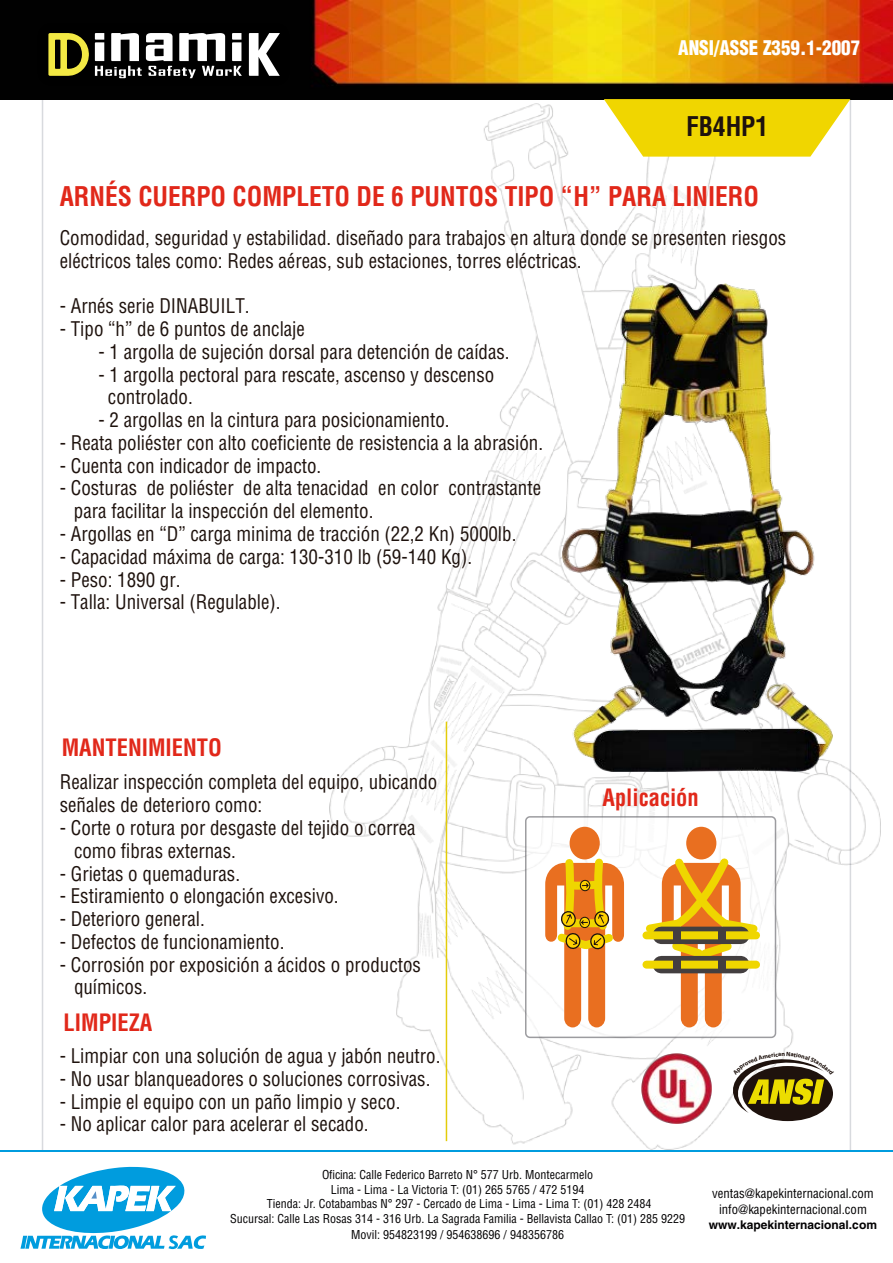
<style>
.page{position:relative;width:893px;height:1263px;background:#fff}
.page>*{position:absolute;margin:0;border:0;box-sizing:border-box;transform-origin:0 0}
.t1{font:700 condensed 26.55px "Helvetica LT Std";color:#e1281a;scale:.96 1}
.t2{font:700 condensed 26.55px "Helvetica LT Std";color:#1e120d;scale:.96 1}
.t3{font:700 condensed 23.4px "Helvetica LT Std";color:#e1281a;scale:.96 1}
.t4{font:condensed 19.8px/22.8px "Helvetica LT Std";color:#1e120d;scale:.96 1}
.t5{font:900 condensed 19.8px "Helvetica LT Std";color:#fff;scale:.96 1}
.t6{font:condensed 12.75px/15.9px "Helvetica LT Std";color:#020102;text-align:center}
.t7{font:condensed 12px "Helvetica LT Std";color:#020102}
.t8{font:700 12px "Helvetica LT Std";color:#020102}
.t9{font:700 6.15px "Myriad Pro";color:#1e120d}
</style>
<div class="page">
<img style="left:330px;top:102px;width:550px;height:1047px">
<img style="left:0;top:0;width:893px;height:99px">
<div style="left:38px;top:24px;width:251px;height:61px;background:#000;border-radius:12px"></div>
<svg style="left:249px;top:33px;width:31px;height:43px"></svg>
<svg style="left:95px;top:33px;width:147px;height:45px"></svg>
<svg style="left:48px;top:33px;width:41px;height:43px"></svg>
<svg style="left:604px;top:99px;width:246px;height:58px"></svg>
<hr style="left:446px;top:722px;width:1px;height:419px;background:#e3cc0a">
<div style="left:526px;top:817px;width:249px;height:220px;background:#fff;border-radius:4px"></div>
<div style="left:525px;top:816px;width:251px;height:222px;border:2px solid #727277;border-radius:4px"></div>
<div style="left:570px;top:827px;width:30px;height:32px;background:#e96f20;border-radius:50%"></div>
<svg style="left:545px;top:855px;width:79px;height:172px"></svg>
<div style="left:686px;top:827px;width:30px;height:32px;background:#e96f20;border-radius:50%"></div>
<svg style="left:641px;top:854px;width:122px;height:173px"></svg>
<div style="left:661px;top:927px;width:80px;height:17px;background:#433f40"></div>
<div style="left:646px;top:931px;width:110px;height:8px;background:#efd600"></div>
<div style="left:674px;top:931px;width:7px;height:8px;background:#433f40"></div>
<div style="left:718px;top:931px;width:7px;height:8px;background:#433f40"></div>
<div style="left:661px;top:956px;width:80px;height:17px;background:#433f40"></div>
<div style="left:646px;top:961px;width:110px;height:8px;background:#efd600"></div>
<div style="left:674px;top:960px;width:7px;height:9px;background:#433f40"></div>
<div style="left:718px;top:960px;width:7px;height:9px;background:#433f40"></div>
<img style="left:562px;top:284px;width:270px;height:487px">
<hr style="left:0;top:1150px;width:893px;height:2px;background:#009cde">
<svg style="left:20px;top:1167px;width:186px;height:82px"></svg>
<img style="left:641px;top:1053px;width:71px;height:71px">
<div style="left:742px;top:1066px;width:91px;height:55px;background:#1e120d;border-radius:50%"></div>
<svg style="left:714px;top:1046px;width:120px;height:67px"></svg>
<p class="t5" style="left:678px;top:35px;width:191px">ANSI/ASSE Z359.1-2007</p>
<h1 class="t2" style="left:686px;top:109px;width:87px">FB4HP1</h1>
<h1 class="t1" style="left:60px;top:179px;width:730px">ARNÉS CUERPO COMPLETO DE 6 PUNTOS TIPO “H” PARA LINIERO</h1>
<p class="t4" style="left:60px;top:226px;width:758px">Comodidad, seguridad y estabilidad. diseñado para trabajos en altura donde se presenten riesgos eléctricos tales como: Redes aéreas, sub estaciones, torres eléctricas.</p>
<p class="t4" style="left:60px;top:294px;width:199px">- Arnés serie DINABUILT.</p>
<p class="t4" style="left:60px;top:317px;width:257px">- Tipo “h” de 6 puntos de anclaje</p>
<p class="t4" style="left:98px;top:340px;width:430px">- 1 argolla de sujeción dorsal para detención de caídas.</p>
<p class="t4" style="left:108px;top:363px;width:404px;text-indent:-9px">- 1 argolla pectoral para rescate, ascenso y descenso controlado.</p>
<p class="t4" style="left:98px;top:408px;width:367px">- 2 argollas en la cintura para posicionamiento.</p>
<p class="t4" style="left:60px;top:431px;width:505px">- Reata poliéster con alto coeficiente de resistencia a la abrasión.</p>
<p class="t4" style="left:60px;top:454px;width:274px">- Cuenta con indicador de impacto.</p>
<p class="t4" style="left:74px;top:477px;width:488px;text-indent:-14px">- Costuras de poliéster de alta tenacidad en color contrastante para facilitar la inspección del elemento.</p>
<p class="t4" style="left:60px;top:522px;width:477px">- Argollas en “D” carga minima de tracción (22,2 Kn) 5000lb.</p>
<p class="t4" style="left:60px;top:545px;width:431px">- Capacidad máxima de carga: 130-310 lb (59-140 Kg).</p>
<p class="t4" style="left:60px;top:568px;width:127px">- Peso: 1890 gr.</p>
<p class="t4" style="left:60px;top:591px;width:232px">- Talla: Universal (Regulable).</p>
<p class="t3" style="left:62px;top:733px;width:168px">MANTENIMIENTO</p>
<p class="t4" style="left:60px;top:771px;width:395px">Realizar inspección completa del equipo, ubicando señales de deterioro como:</p>
<p class="t4" style="left:74px;top:816px;width:357px;text-indent:-14px">- Corte o rotura por desgaste del tejido o correa como fibras externas.</p>
<p class="t4" style="left:60px;top:862px;width:189px">- Grietas o quemaduras.</p>
<p class="t4" style="left:60px;top:884px;width:292px">- Estiramiento o elongación excesivo.</p>
<p class="t4" style="left:60px;top:907px;width:153px">- Deterioro general.</p>
<p class="t4" style="left:60px;top:930px;width:236px">- Defectos de funcionamiento.</p>
<p class="t4" style="left:74px;top:953px;width:363px;text-indent:-14px">- Corrosión por exposición a ácidos o productos químicos.</p>
<p class="t3" style="left:64px;top:1008px;width:94px">LIMPIEZA</p>
<p class="t4" style="left:60px;top:1044px;width:398px">- Limpiar con una solución de agua y jabón neutro.</p>
<p class="t4" style="left:60px;top:1067px;width:388px">- No usar blanqueadores o soluciones corrosivas.</p>
<p class="t4" style="left:60px;top:1090px;width:356px">- Limpie el equipo con un paño limpio y seco.</p>
<p class="t4" style="left:60px;top:1112px;width:323px">- No aplicar calor para acelerar el secado.</p>
<p class="t3" style="left:602px;top:783px;width:102px">Aplicación</p>
<p class="t9" style="left:781px;top:1050px;width:5px">n</p>
<p class="t7" style="left:322px;top:1167px;width:273px">Oficina: Calle Federico Barreto N° 577 Urb. Montecarmelo</p>
<p class="t7" style="left:230px;top:1211px;width:456px">Sucursal: Calle Las Rosas 314 - 316 Urb. La Sagrada Familia - Bellavista Callao T: (01) 285 9229</p>
<p class="t7" style="left:331px;top:1182px;width:255px">Lima - Lima - La Victoria T: (01) 265 5765 / 472 5194</p>
<p class="t6" style="left:712px;top:1185px;width:163px">ventas@kapekinternacional.com info@kapekinternacional.com</p>
<p class="t8" style="left:709px;top:1218px;width:170px">www.kapekinternacional.com</p>
<p class="t7" style="left:267px;top:1196px;width:386px">Tienda: Jr. Cotabambas N° 297 - Cercado de Lima - Lima - Lima T: (01) 428 2484</p>
<p class="t7" style="left:351px;top:1227px;width:214px">Movil: 954823199 / 954638696 / 948356786</p>
</div>
